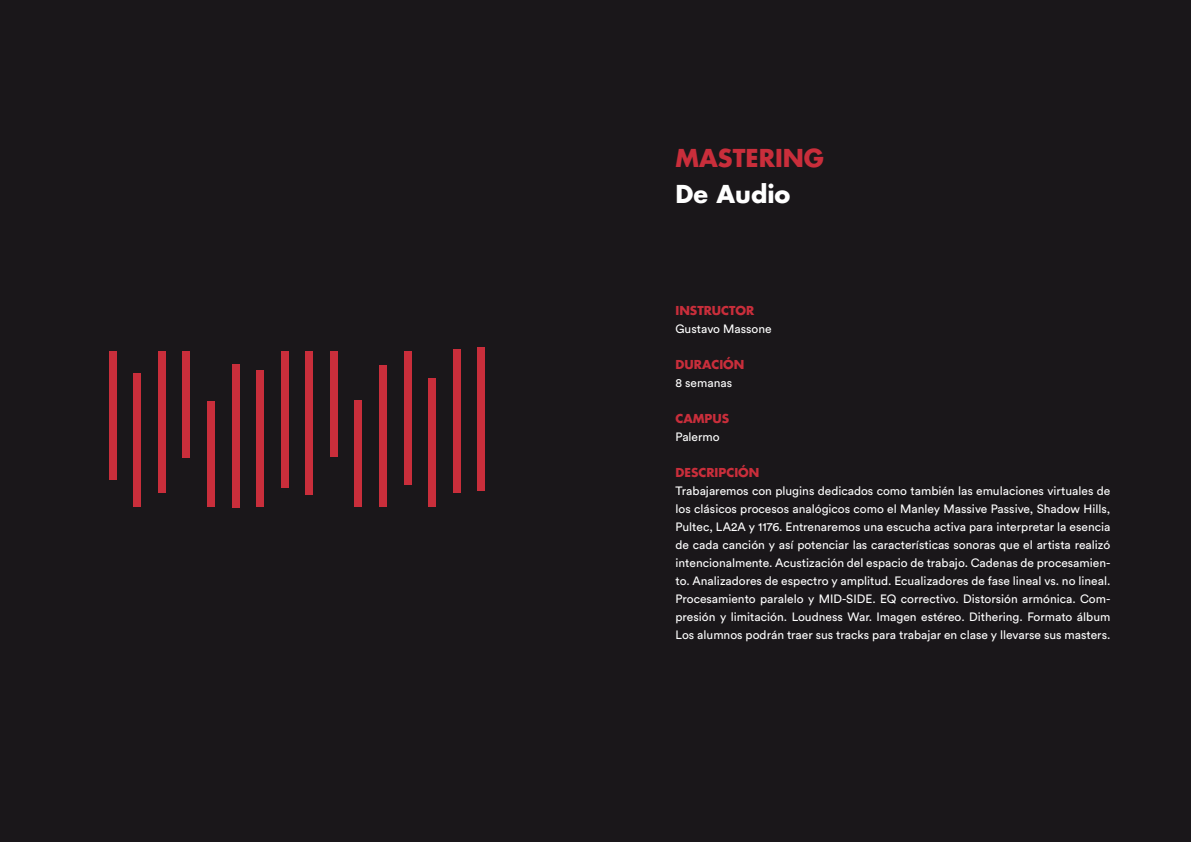
<style>
.page{position:relative;width:1191px;height:842px;background:#1a171a}
.page>*{position:absolute;margin:0;border:0;box-sizing:border-box;transform-origin:0 0}
.t1{font:700 24px "Futura Std";color:#c92e3b}
.t2{font:700 24px "Futura Std";color:#fff}
.t3{font:12px/18px "Circular Std";color:#fff;text-align:justify}
.t4{font:700 12px "Futura Std";color:#c92e3b}
</style>
<div class="page">
<div style="left:109px;top:351px;width:7px;height:129px;background:#c92e3b"></div>
<div style="left:134px;top:374px;width:7px;height:133px;background:#c92e3b"></div>
<div style="left:158px;top:351px;width:7px;height:142px;background:#c92e3b"></div>
<div style="left:183px;top:351px;width:7px;height:107px;background:#c92e3b"></div>
<div style="left:207px;top:402px;width:8px;height:105px;background:#c92e3b"></div>
<div style="left:232px;top:364px;width:7px;height:143px;background:#c92e3b"></div>
<div style="left:256px;top:371px;width:8px;height:136px;background:#c92e3b"></div>
<div style="left:428px;top:378px;width:8px;height:129px;background:#c92e3b"></div>
<div style="left:404px;top:351px;width:7px;height:134px;background:#c92e3b"></div>
<div style="left:379px;top:365px;width:7px;height:142px;background:#c92e3b"></div>
<div style="left:355px;top:401px;width:7px;height:106px;background:#c92e3b"></div>
<div style="left:330px;top:351px;width:7px;height:106px;background:#c92e3b"></div>
<div style="left:306px;top:351px;width:7px;height:143px;background:#c92e3b"></div>
<div style="left:453px;top:349px;width:7px;height:144px;background:#c92e3b"></div>
<div style="left:478px;top:348px;width:7px;height:143px;background:#c92e3b"></div>
<div style="left:281px;top:351px;width:7px;height:137px;background:#c92e3b"></div>
<h1 class="t1" style="left:675px;top:142px;width:150px">MASTERING</h1>
<h1 class="t2" style="left:675px;top:178px;width:116px">De Audio</h1>
<p class="t4" style="left:675px;top:302px;width:80px">INSTRUCTOR</p>
<p class="t3" style="left:675px;top:320px;width:98px">Gustavo Massone</p>
<p class="t4" style="left:675px;top:356px;width:70px">DURACIÓN</p>
<p class="t3" style="left:675px;top:374px;width:58px">8 semanas</p>
<p class="t4" style="left:675px;top:410px;width:55px">CAMPUS</p>
<p class="t3" style="left:675px;top:428px;width:46px">Palermo</p>
<p class="t4" style="left:675px;top:464px;width:85px">DESCRIPCIÓN</p>
<p class="t3" style="left:675px;top:482px;width:436px">Trabajaremos con plugins dedicados como también las emulaciones virtuales de los clásicos procesos analógicos como el Manley Massive Passive, Shadow Hills, Pultec, LA2A y 1176. Entrenaremos una escucha activa para interpretar la esencia de cada canción y así potenciar las características sonoras que el artista realizó intencionalmente. Acustización del espacio de trabajo. Cadenas de procesamien&shy;to. Analizadores de espectro y amplitud. Ecualizadores de fase lineal vs. no lineal.<br>Procesamiento paralelo y MID-SIDE. EQ correctivo. Distorsión armónica. Com&shy;presión y limitación. Loudness War. Imagen estéreo. Dithering. Formato álbum Los alumnos podrán traer sus tracks para trabajar en clase y llevarse sus masters.</p>
</div>
